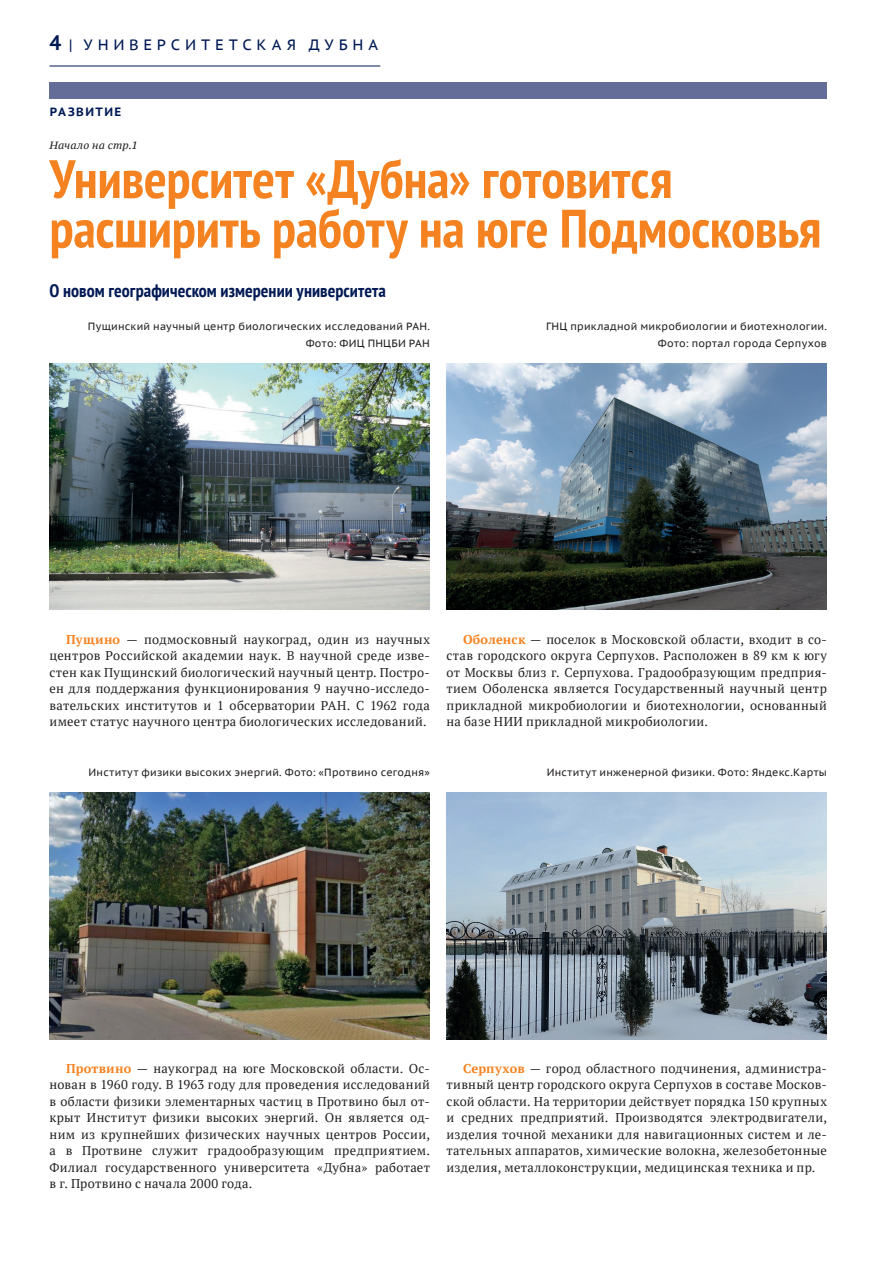
<style>
.page{position:relative;width:893px;height:1263px;background:#fff}
.page>*{position:absolute;margin:0;border:0;box-sizing:border-box;transform-origin:0 0}
.t1{font:700 condensed 54px/49.5px "PT Sans";letter-spacing:-.005em;color:#f58220}
.t2{font:700 condensed 18px "PT Sans";color:#001954}
.t3{font:15px "PT Sans Caption";letter-spacing:.32em;color:#001954}
.t4{font:12.75px/16.5px "PT Serif";letter-spacing:.03em;color:#231f20;text-align:justify}
.t5{font:700 12px "PT Sans Caption";letter-spacing:.12em;color:#001954}
.t6{font:10.5px/16.5px "PT Sans Caption";letter-spacing:.02em;color:#231f20;text-align:right}
.t7{font:italic 10.5px "PT Serif Caption";letter-spacing:.015em;color:#231f20}
.s1{font-family:"PT Sans";font-weight:700;font-size:21px}
.s2{font-weight:700;color:#f58220}
</style>
<div class="page">
<hr style="left:49px;top:66px;width:331px;height:1px;background:#001954">
<div style="left:50px;top:82px;width:777px;height:17px;background:#636d98"></div>
<img style="left:50px;top:363px;width:380px;height:247px">
<img style="left:50px;top:792px;width:380px;height:248px">
<img style="left:446px;top:363px;width:381px;height:247px">
<img style="left:446px;top:792px;width:381px;height:248px">
<p class="t3" style="left:50px;top:35px;width:330px"><span class="s1">4</span> | УНИВЕРСИТЕТСКАЯ ДУБНА</p>
<p class="t5" style="left:50px;top:103px;width:73px">РАЗВИТИЕ</p>
<p class="t7" style="left:50px;top:138px;width:90px">Начало на стр.1</p>
<h1 class="t1" style="left:50px;top:153px;width:773px">Университет «Дубна» готовится расширить работу на юге Подмосковья</h1>
<h2 class="t2" style="left:50px;top:279px;width:338px">О новом географическом измерении университета</h2>
<p class="t6" style="left:88px;top:318px;width:343px">Пущинский научный центр биологических исследований РАН.<br>Фото: ФИЦ ПНЦБИ РАН</p>
<p class="t6" style="left:546px;top:318px;width:282px">ГНЦ прикладной микробиологии и биотехнологии.<br>Фото: портал города Серпухов</p>
<p class="t4" style="left:50px;top:631px;width:382px;text-indent:16px"><span class="s2">Пущино</span> — подмосковный наукоград, один из научных центров Российской академии наук. В научной среде изве&shy;стен как Пущинский биологический научный центр. Постро&shy;ен для поддержания функционирования 9 научно-исследо&shy;вательских институтов и 1 обсерватории РАН. С 1962 года имеет статус научного центра биологических исследований.</p>
<p class="t4" style="left:446px;top:631px;width:382px;text-indent:16px"><span class="s2">Оболенск</span> — поселок в Московской области, входит в со&shy;став городского округа Серпухов. Расположен в 89 км к югу от Москвы близ г. Серпухова. Градообразующим предприя&shy;тием Оболенска является Государственный научный центр прикладной микробиологии и биотехнологии, основанный на базе НИИ прикладной микробиологии.</p>
<p class="t6" style="left:89px;top:763px;width:343px">Институт физики высоких энергий. Фото: «Протвино сегодня»</p>
<p class="t6" style="left:547px;top:763px;width:282px">Институт инженерной физики. Фото: Яндекс.Карты</p>
<p class="t4" style="left:50px;top:1060px;width:382px;text-indent:16px"><span class="s2">Протвино</span> — наукоград на юге Московской области. Ос&shy;нован в 1960 году. В 1963 году для проведения исследований в области физики элементарных частиц в Протвино был от&shy;крыт Институт физики высоких энергий. Он является од&shy;ним из крупнейших физических научных центров России, а в Протвине служит градообразующим предприятием.<br>Филиал государственного университета «Дубна» работает в г. Протвино с начала 2000 года.</p>
<p class="t4" style="left:446px;top:1060px;width:382px;text-indent:16px"><span class="s2">Серпухов</span> — город областного подчинения, администра&shy;тивный центр городского округа Серпухов в составе Москов&shy;ской области. На территории действует порядка 150 крупных и средних предприятий. Производятся электродвигатели, изделия точной механики для навигационных систем и ле&shy;тательных аппаратов, химические волокна, железобетонные изделия, металлоконструкции, медицинская техника и пр.</p>
</div>
